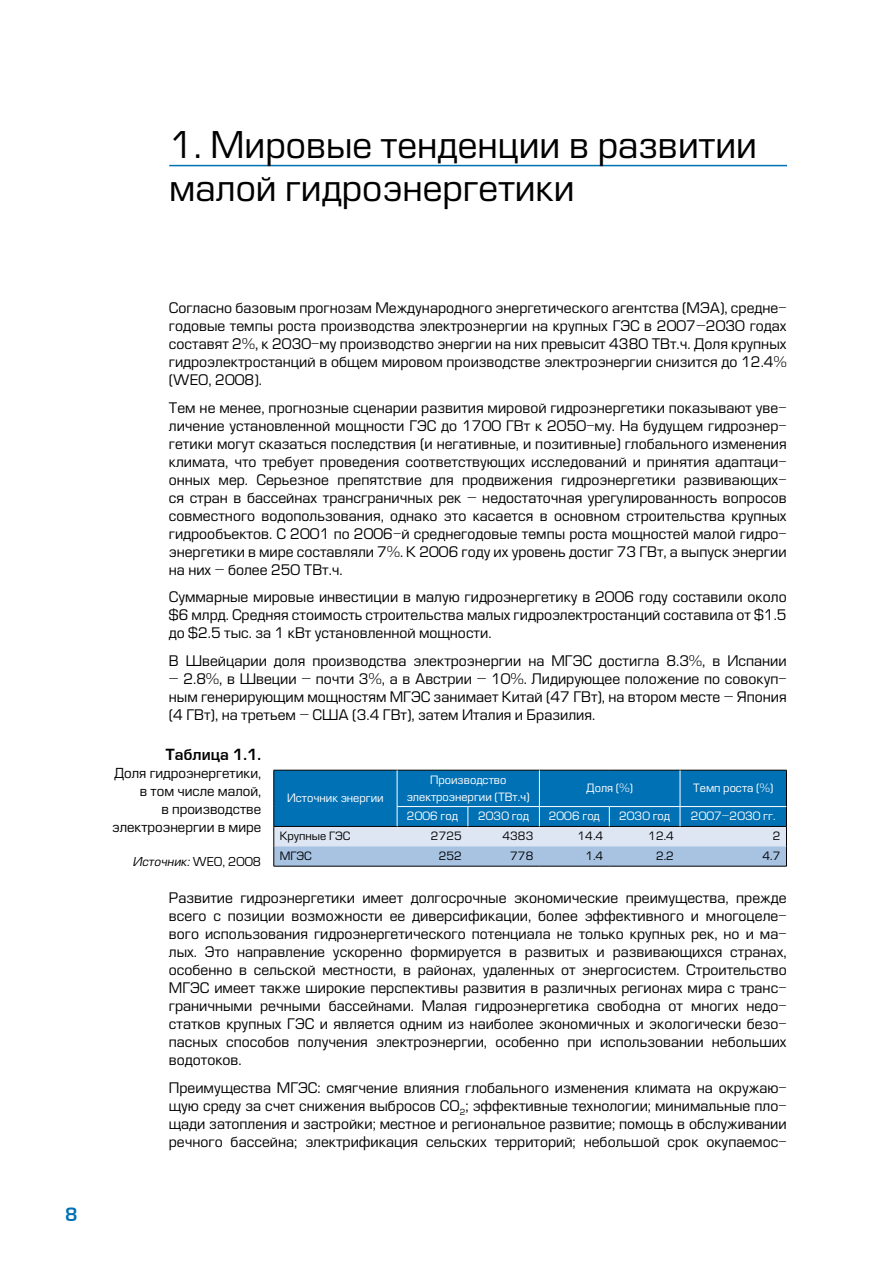
<style>
.page{position:relative;width:893px;height:1263px;background:#fff}
.page>*{position:absolute;margin:0;border:0;box-sizing:border-box;transform-origin:0 0}
.t1{font:36px/43.2px "Europe";color:#000}
.t2{font:15px "Europe Demi Normal";color:#000}
.t3{font:14.25px/18px "Europe";color:#000;text-align:justify}
.t4{font:13.5px/18px "Europe";color:#000;text-align:right}
.t5{font:italic 12px "Europe K";color:#000}
.t6{font:11.25px/16.5px "Europe";color:#fff;text-align:center}
.t7{font:11.25px "Europe";color:#000}
.s1{font-family:"Europe";font-style:normal}
</style>
<div class="page">
<hr style="left:169px;top:165px;width:618px;height:1px;background:#0071b5">
<hr style="left:274px;top:866px;width:123px;height:1px;background:#000">
<hr style="left:397px;top:866px;width:71px;height:1px;background:#000">
<hr style="left:468px;top:866px;width:71px;height:1px;background:#000">
<hr style="left:539px;top:866px;width:70px;height:1px;background:#000">
<hr style="left:609px;top:866px;width:71px;height:1px;background:#000">
<hr style="left:680px;top:866px;width:107px;height:1px;background:#000">
<svg style="left:274px;top:770px;width:513px;height:96px;background:#5198c7"></svg>
<h1 class="t1" style="left:169px;top:123px;width:589px">1. Мировые тенденции в развитии малой гидроэнергетики</h1>
<p class="t3" style="left:169px;top:299px;width:619px">Согласно базовым прогнозам Международного энергетического агентства (МЭА), средне&shy;годовые темпы роста производства электроэнергии на крупных ГЭС в 2007–2030 годах составят 2%, к 2030-му производство энергии на них превысит 4380 ТВт.ч. Доля крупных гидроэлектростанций в общем мировом производстве электроэнергии снизится до 12.4% (WEO, 2008).</p>
<p class="t3" style="left:169px;top:399px;width:619px">Тем не менее, прогнозные сценарии развития мировой гидроэнергетики показывают уве&shy;личение установленной мощности ГЭС до 1700 ГВт к 2050-му. На будущем гидроэнер&shy;гетики могут сказаться последствия (и негативные, и позитивные) глобального изменения климата, что требует проведения соответствующих исследований и принятия адаптаци&shy;онных мер. Серьезное препятствие для продвижения гидроэнергетики развивающих&shy;ся стран в бассейнах трансграничных рек – недостаточная урегулированность вопросов совместного водопользования, однако это касается в основном строительства крупных гидрообъектов. С 2001 по 2006-й среднегодовые темпы роста мощностей малой гидро&shy;энергетики в мире составляли 7%. К 2006 году их уровень достиг 73 ГВт, а выпуск энергии на них – более 250 ТВт.ч.</p>
<p class="t3" style="left:169px;top:588px;width:619px">Суммарные мировые инвестиции в малую гидроэнергетику в 2006 году составили около $6 млрд. Средняя стоимость строительства малых гидроэлектростанций составила от $1.5 до $2.5 тыс. за 1 кВт установленной мощности.</p>
<p class="t3" style="left:169px;top:652px;width:619px">В Швейцарии доля производства электроэнергии на МГЭС достигла 8.3%, в Испании</p>
<p class="t3" style="left:169px;top:670px;width:619px">– 2.8%, в Швеции – почти 3%, а в Австрии – 10%. Лидирующее положение по совокуп&shy;ным генерирующим мощностям МГЭС занимает Китай (47 ГВт), на втором месте – Япония (4 ГВт), на третьем – США (3.4 ГВт), затем Италия и Бразилия.</p>
<p class="t2" style="left:165px;top:746px;width:97px">Таблица 1.1.</p>
<p class="t4" style="left:112px;top:764px;width:150px">Доля гидроэнергетики, в том числе малой,<br>в производстве электроэнергии в мире</p>
<p class="t5" style="left:133px;top:855px;width:130px">Источник: <span class="s1">WEO, 2008</span></p>
<p class="t6" style="left:287px;top:790px;width:98px">Источник энергии</p>
<p class="t6" style="left:407px;top:772px;width:125px">Производство электроэнергии (ТВт.ч)</p>
<p class="t6" style="left:586px;top:780px;width:48px">Доля (%)</p>
<p class="t6" style="left:693px;top:780px;width:82px">Темп роста (%)</p>
<p class="t6" style="left:407px;top:808px;width:53px">2006 год</p>
<p class="t6" style="left:478px;top:808px;width:53px">2030 год</p>
<p class="t6" style="left:549px;top:808px;width:53px">2006 год</p>
<p class="t6" style="left:619px;top:808px;width:53px">2030 год</p>
<p class="t6" style="left:691px;top:808px;width:86px">2007–2030 гг.</p>
<p class="t7" style="left:280px;top:830px;width:72px">Крупные ГЭС</p>
<p class="t7" style="left:431px;top:830px;width:32px">2725</p>
<p class="t7" style="left:502px;top:830px;width:33px">4383</p>
<p class="t7" style="left:578px;top:830px;width:27px">14.4</p>
<p class="t7" style="left:648px;top:830px;width:27px">12.4</p>
<p class="t7" style="left:773px;top:830px;width:9px">2</p>
<p class="t7" style="left:280px;top:849px;width:33px">МГЭС</p>
<p class="t7" style="left:439px;top:849px;width:25px">252</p>
<p class="t7" style="left:510px;top:849px;width:25px">778</p>
<p class="t7" style="left:585px;top:849px;width:19px">1.4</p>
<p class="t7" style="left:656px;top:849px;width:20px">2.2</p>
<p class="t7" style="left:762px;top:849px;width:20px">4.7</p>
<p class="t3" style="left:169px;top:889px;width:619px">Развитие гидроэнергетики имеет долгосрочные экономические преимущества, прежде всего с позиции возможности ее диверсификации, более эффективного и многоцеле&shy;вого использования гидроэнергетического потенциала не только крупных рек, но и ма&shy;лых. Это направление ускоренно формируется в развитых и развивающихся странах, особенно в сельской местности, в районах, удаленных от энергосистем. Строительство МГЭС имеет также широкие перспективы развития в различных регионах мира с транс&shy;граничными речными бассейнами. Малая гидроэнергетика свободна от многих недо&shy;статков крупных ГЭС и является одним из наиболее экономичных и экологически безо&shy;пасных способов получения электроэнергии, особенно при использовании небольших водотоков.</p>
<p class="t3" style="left:169px;top:1078px;width:619px">Преимущества МГЭС: смягчение влияния глобального изменения климата на окружаю&shy;щую среду за счет снижения выбросов СО<sub>2</sub>; эффективные технологии; минимальные пло&shy;щади затопления и застройки; местное и региональное развитие; помощь в обслуживании речного бассейна; электрификация сельских территорий; небольшой срок окупаемос-</p>
</div>
